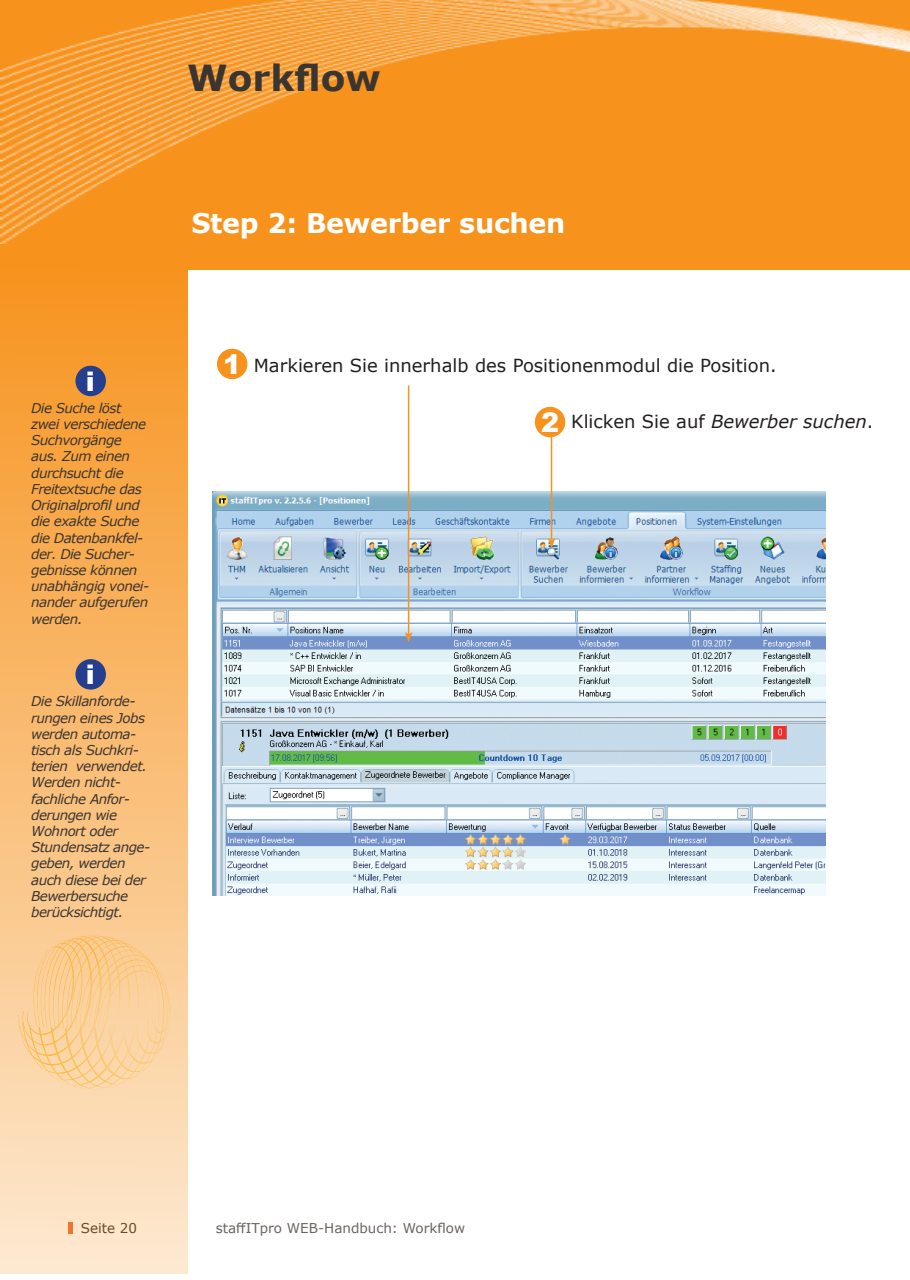
<style>
.page{position:relative;width:910px;height:1280px;background:#fff}
.page>*{position:absolute;margin:0;border:0;box-sizing:border-box;transform-origin:0 0}
.t1{font:700 36px "Verdana";color:#3b3532}
.t2{font:700 27px "Verdana";letter-spacing:-.01em;color:#fff}
.t3{font:900 27px "Arial";color:#fff}
.t4{font:18px "Verdana";color:#231f20}
.t5{font:italic 13.5px/16.2px "Verdana";letter-spacing:-.04em;color:#3b3532}
.t6{font:13.5px "Verdana";color:#6b6360}
.t7{font:13.5px "Verdana";color:#3b3532}
.s1{font-family:"Arial";font-weight:900;font-size:27px;color:#fff}
.s2{font-style:italic}
</style>
<div class="page">
<div style="left:1px;top:0;width:909px;height:269px;background:#f7931d"></div>
<img style="left:0;top:0;width:910px;height:244px">
<div style="left:0;top:259px;width:187px;height:1014px;background:linear-gradient(to bottom,#f6931d,#fde8ce)"></div>
<div style="left:0;top:1201px;width:28px;height:70px;background:#fde6cb"></div>
<div style="left:75px;top:366px;width:31px;height:30px;background:#253f8e;border-radius:50%"></div>
<div style="left:75px;top:659px;width:31px;height:31px;background:#253f8e;border-radius:50%"></div>
<img style="left:213px;top:492px;width:613px;height:404px">
<div style="left:217px;top:349px;width:30px;height:30px;background:#f7931d;border-radius:50%"></div>
<hr style="left:408px;top:386px;width:1px;height:248px;background:#f7931d">
<svg style="left:405px;top:632px;width:7px;height:10px"></svg>
<div style="left:535px;top:407px;width:30px;height:30px;background:#f7931d;border-radius:50%"></div>
<hr style="left:551px;top:436px;width:1px;height:104px;background:#f7931d">
<svg style="left:548px;top:538px;width:7px;height:11px"></svg>
<h1 class="t1" style="left:187px;top:53px;width:195px">Workflow</h1>
<h2 class="t2" style="left:191px;top:204px;width:376px">Step 2: Bewerber suchen</h2>
<h2 class="t3" style="left:86px;top:361px;width:10px">i</h2>
<p class="t5" style="left:31px;top:400px;width:120px">Die Suche löst zwei verschiedene<br>Suchvorgänge aus. Zum einen durchsucht die<br>Freitextsuche das<br>Originalprofil und die exakte Suche die Datenbankfel&shy;der. Die Sucher&shy;gebnisse können unabhängig vonei&shy;nander aufgerufen werden.</p>
<h2 class="t3" style="left:86px;top:655px;width:10px">i</h2>
<p class="t5" style="left:31px;top:693px;width:121px">Die Skillanforde&shy;rungen eines Jobs werden automa&shy;tisch als Suchkri&shy;terien verwendet.<br>Werden nicht&shy;fachliche Anfor&shy;derungen wie<br>Wohnort oder<br>Stundensatz ange&shy;geben, werden auch diese bei der<br>Bewerbersuche berücksichtigt.</p>
<h3 class="t4" style="left:223px;top:353px;width:555px"><span class="s1">1</span> Markieren Sie innerhalb des Positionenmodul die Position.</h3>
<h3 class="t4" style="left:541px;top:409px;width:334px"><span class="s1">2</span> Klicken Sie auf <span class="s2">Bewerber suchen</span>.</h3>
<p class="t7" style="left:81px;top:1219px;width:58px">Seite 20</p>
<p class="t6" style="left:216px;top:1219px;width:251px">staffITpro WEB-Handbuch: Workflow</p>
</div>
